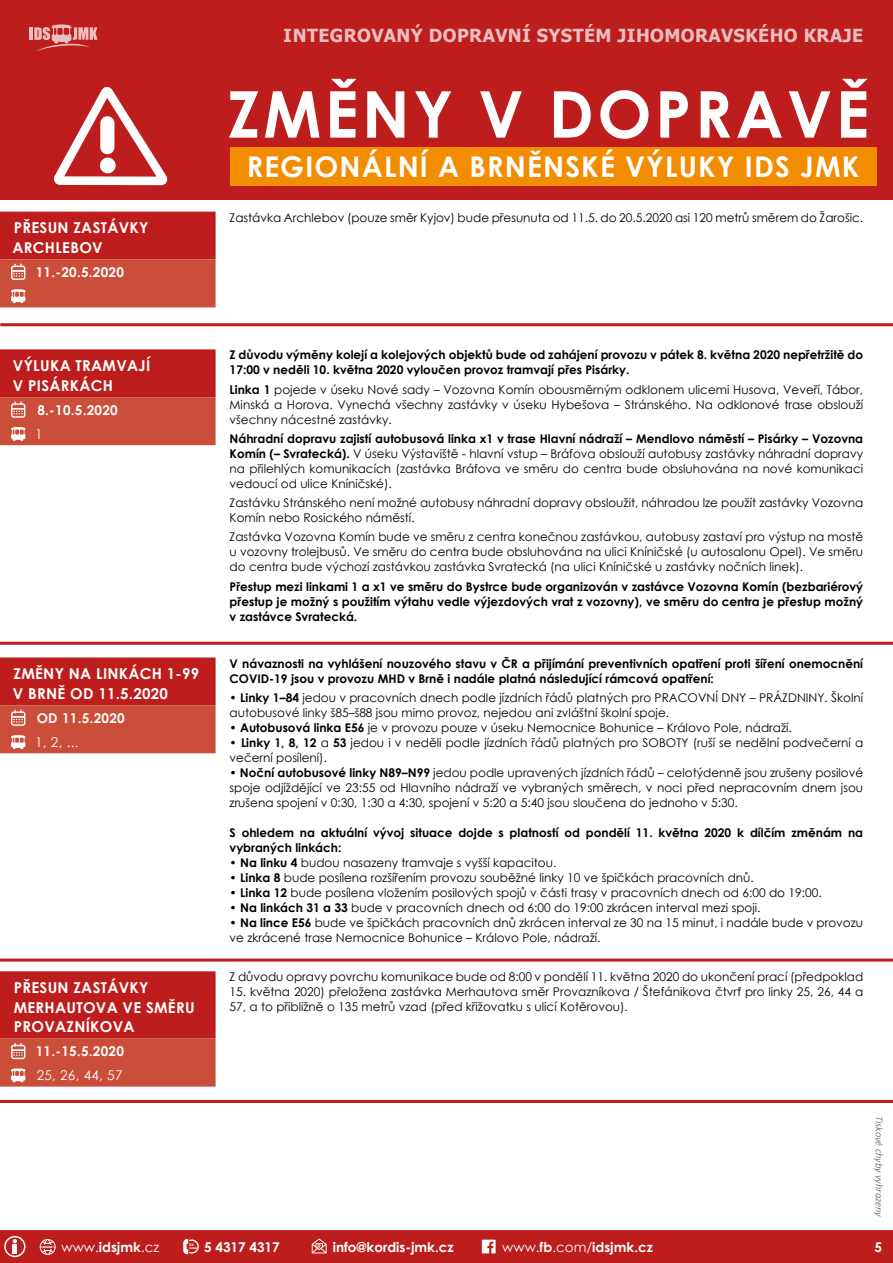
<style>
.page{position:relative;width:893px;height:1263px;background:#fff}
.page>*{position:absolute;margin:0;border:0;box-sizing:border-box;transform-origin:0 0}
.t1{font:700 64.5px "Century Gothic";letter-spacing:.055em;color:#fff}
.t2{font:700 28.5px "Century Gothic";letter-spacing:.04em;color:#fff}
.t3{font:700 18px "Tahoma";letter-spacing:.02em;color:#fff}
.t4{font:700 15px/19.5px "Century Gothic";letter-spacing:.02em;color:#fff}
.t5{font:700 13.5px "Century Gothic";color:#fff}
.t6{font:13.5px "Century Gothic";letter-spacing:.02em;color:#fff}
.t7{font:12px/15px "Century Gothic";color:#000}
.t8{font:700 12px/15px "Century Gothic";color:#000}
.t9{font:italic 300 10.5px "Calibri";letter-spacing:-.005em;color:#575756}
.t10{font:700 4.95px "Century Gothic";color:#fff}
.t11{font:900 3.6px "Neo Sans";color:#fff}
.t12{font:900 3.45px "Neo Sans";color:#fff;scale:1.04 1}
.t13{font:900 2.25px "Neo Sans";color:#fff;scale:1.04 1}
.s1{font-weight:700}
.s2{font-weight:400}
</style>
<div class="page">
<div style="left:0;top:0;width:893px;height:199px;background:#bd1d1d"></div>
<div style="left:230px;top:147px;width:646px;height:38px;background:#f28c00"></div>
<svg style="left:54px;top:87px;width:114px;height:99px"></svg>
<div style="left:100px;top:158px;width:16px;height:15px;background:#fff;border-radius:50%"></div>
<div style="left:100px;top:116px;width:14px;height:38px;background:#fff;border-radius:7px"></div>
<svg style="left:30px;top:24px;width:68px;height:27px"></svg>
<div style="left:0;top:1230px;width:893px;height:33px;background:#bd1d1d"></div>
<hr style="left:0;top:642px;width:893px;height:3px;background:#bd1d1d">
<svg style="left:0;top:349px;width:216px;height:96px;background:#c4382e"></svg>
<svg style="left:0;top:971px;width:216px;height:115px;background:#c3342c"></svg>
<svg style="left:0;top:657px;width:216px;height:96px;background:#c4392f"></svg>
<hr style="left:0;top:958px;width:893px;height:3px;background:#bd1d1d">
<hr style="left:0;top:1100px;width:893px;height:3px;background:#bd1d1d">
<svg style="left:0;top:212px;width:216px;height:95px;background:#c4382e"></svg>
<hr style="left:0;top:323px;width:893px;height:3px;background:#bd1d1d">
<h3 class="t3" style="left:284px;top:23px;width:581px">INTEGROVANÝ DOPRAVNÍ SYSTÉM JIHOMORAVSKÉHO KRAJE</h3>
<p class="t4" style="left:12px;top:218px;width:138px">PŘESUN ZASTÁVKY<br>ARCHLEBOV</p>
<p class="t5" style="left:36px;top:262px;width:90px">11.-20.5.2020</p>
<p class="t4" style="left:13px;top:355px;width:139px">VÝLUKA TRAMVAJÍ<br>V PISÁRKÁCH</p>
<p class="t5" style="left:37px;top:400px;width:82px">8.-10.5.2020</p>
<p class="t6" style="left:35px;top:425px;width:9px">1</p>
<p class="t4" style="left:13px;top:663px;width:188px">ZMĚNY NA LINKÁCH 1-99<br>V BRNĚ OD 11.5.2020</p>
<p class="t5" style="left:37px;top:708px;width:90px">OD 11.5.2020</p>
<p class="t6" style="left:35px;top:733px;width:45px">1, 2, ...</p>
<p class="t4" style="left:14px;top:977px;width:182px">PŘESUN ZASTÁVKY<br>MERHAUTOVA VE SMĚRU<br>PROVAZNÍKOVA</p>
<p class="t5" style="left:36px;top:1041px;width:90px">11.-15.5.2020</p>
<p class="t6" style="left:37px;top:1066px;width:87px">25, 26, 44, 57</p>
<h1 class="t1" style="left:227px;top:65px;width:643px">ZMĚNY V DOPRAVĚ</h1>
<h2 class="t2" style="left:247px;top:145px;width:614px">REGIONÁLNÍ A BRNĚNSKÉ VÝLUKY IDS JMK</h2>
<p class="t7" style="left:230px;top:210px;width:635px">Zastávka Archlebov (pouze směr Kyjov) bude přesunuta od 11.5. do 20.5.2020 asi 120 metrů směrem do Žarošic.</p>
<p class="t8" style="left:230px;top:347px;width:635px">Z důvodu výměny kolejí a kolejových objektů bude od zahájení provozu v pátek 8. května 2020 nepřetržitě do<br>17:00 v neděli 10. května 2020 vyloučen provoz tramvají přes Pisárky.</p>
<p class="t7" style="left:230px;top:382px;width:635px;text-align:justify"><span class="s1">Linka 1</span> pojede v úseku Nové sady – Vozovna Komín obousměrným odklonem ulicemi Husova, Veveří, Tábor, Minská a Horova. Vynechá všechny zastávky v úseku Hybešova – Stránského. Na odklonové trase obslouží všechny nácestné zastávky.</p>
<p class="t7" style="left:230px;top:431px;width:635px;text-align:justify"><span class="s1">Náhradní dopravu zajistí autobusová linka x1 v trase Hlavní nádraží – Mendlovo náměstí – Pisárky – Vozovna Komín (– Svratecká).</span> V úseku Výstaviště - hlavní vstup – Bráfova obslouží autobusy zastávky náhradní dopravy na přilehlých komunikacích (zastávka Bráfova ve směru do centra bude obsluhována na nové komunikaci vedoucí od ulice Kníničské).</p>
<p class="t7" style="left:230px;top:495px;width:635px">Zastávku Stránského není možné autobusy náhradní dopravy obsloužit, náhradou lze použít zastávky Vozovna<br>Komín nebo Rosického náměstí.</p>
<p class="t7" style="left:230px;top:529px;width:635px;text-align:justify">Zastávka Vozovna Komín bude ve směru z centra konečnou zastávkou, autobusy zastaví pro výstup na mostě u vozovny trolejbusů. Ve směru do centra bude obsluhována na ulici Kníničské (u autosalonu Opel). Ve směru do centra bude výchozí zastávkou zastávka Svratecká (na ulici Kníničské u zastávky nočních linek).</p>
<p class="t8" style="left:230px;top:578px;width:635px;text-align:justify">Přestup mezi linkami 1 a x1 ve směru do Bystrce bude organizován v zastávce Vozovna Komín (bezbariérový přestup je možný s použitím výtahu vedle výjezdových vrat z vozovny), ve směru do centra je přestup možný v zastávce Svratecká.</p>
<p class="t8" style="left:230px;top:655px;width:635px">V návaznosti na vyhlášení nouzového stavu v ČR a přijímání preventivních opatření proti šíření onemocnění<br>COVID-19 jsou v provozu MHD v Brně i nadále platná následující rámcová opatření:</p>
<p class="t7" style="left:230px;top:690px;width:635px">• <span class="s1">Linky 1–84</span> jedou v pracovních dnech podle jízdních řádů platných pro PRACOVNÍ DNY – PRÁZDNINY. Školní autobusové linky š85–š88 jsou mimo provoz, nejedou ani zvláštní školní spoje.</p>
<p class="t7" style="left:230px;top:720px;width:564px">• <span class="s1">Autobusová linka E56</span> je v provozu pouze v úseku Nemocnice Bohunice – Královo Pole, nádraží.</p>
<p class="t7" style="left:230px;top:735px;width:635px">• <span class="s1">Linky 1, 8, 12</span> a <span class="s1">53</span> jedou i v neděli podle jízdních řádů platných pro SOBOTY (ruší se nedělní podvečerní a večerní posílení).</p>
<p class="t7" style="left:230px;top:765px;width:635px;text-align:justify">• <span class="s1">Noční autobusové linky N89–N99</span> jedou podle upravených jízdních řádů – celotýdenně jsou zrušeny posilové spoje odjíždějící ve 23:55 od Hlavního nádraží ve vybraných směrech, v noci před nepracovním dnem jsou zrušena spojení v 0:30, 1:30 a 4:30, spojení v 5:20 a 5:40 jsou sloučena do jednoho v 5:30.</p>
<p class="t8" style="left:230px;top:824px;width:635px">S ohledem na aktuální vývoj situace dojde s platností od pondělí 11. května 2020 k dílčím změnám na vybraných linkách:</p>
<p class="t7" style="left:230px;top:855px;width:328px">• <span class="s1">Na linku 4</span> budou nasazeny tramvaje s vyšší kapacitou.</p>
<p class="t7" style="left:230px;top:870px;width:526px">• <span class="s1">Linka 8</span> bude posílena rozšířením provozu souběžné linky 10 ve špičkách pracovních dnů.</p>
<p class="t7" style="left:230px;top:885px;width:594px">• <span class="s1">Linka 12</span> bude posílena vložením posilových spojů v části trasy v pracovních dnech od 6:00 do 19:00.</p>
<p class="t7" style="left:230px;top:900px;width:532px">• <span class="s1">Na linkách 31 a 33</span> bude v pracovních dnech od 6:00 do 19:00 zkrácen interval mezi spoji.</p>
<p class="t7" style="left:230px;top:915px;width:635px">• <span class="s1">Na lince E56</span> bude ve špičkách pracovních dnů zkrácen interval ze 30 na 15 minut, i nadále bude v provozu ve zkrácené trase Nemocnice Bohunice – Královo Pole, nádraží.</p>
<p class="t7" style="left:230px;top:969px;width:635px">Z důvodu opravy povrchu komunikace bude od 8:00 v pondělí 11. května 2020 do ukončení prací (předpoklad</p>
<p class="t7" style="left:230px;top:984px;width:635px">15. května 2020) přeložena zastávka Merhautova směr Provazníkova / Štefánikova čtvrť pro linky 25, 26, 44 a<br>57, a to přibližně o 135 metrů vzad (před křižovatku s ulicí Kotěrovou).</p>
<p class="t9" style="left:886px;top:1116px;width:102px;rotate:90deg">Tiskové chyby vyhrazeny</p>
<p class="t13" style="left:189px;top:1247px;width:9px">HODIN</p>
<p class="t5" style="left:204px;top:1236px;width:77px">5 4317 4317</p>
<p class="t10" style="left:317px;top:1242px;width:5px">@</p>
<p class="t5" style="left:333px;top:1236px;width:122px">info@kordis-jmk.cz</p>
<p class="t5" style="left:502px;top:1236px;width:152px"><span class="s2">www.</span>fb<span class="s2">.com/</span>idsjmk.cz</p>
<p class="t5" style="left:874px;top:1236px;width:9px">5</p>
<p class="t11" style="left:43px;top:1245px;width:11px">www</p>
<p class="t6" style="left:62px;top:1237px;width:99px">www.<span class="s1">idsjmk</span>.cz</p>
<p class="t12" style="left:189px;top:1243px;width:6px">24</p>
</div>
